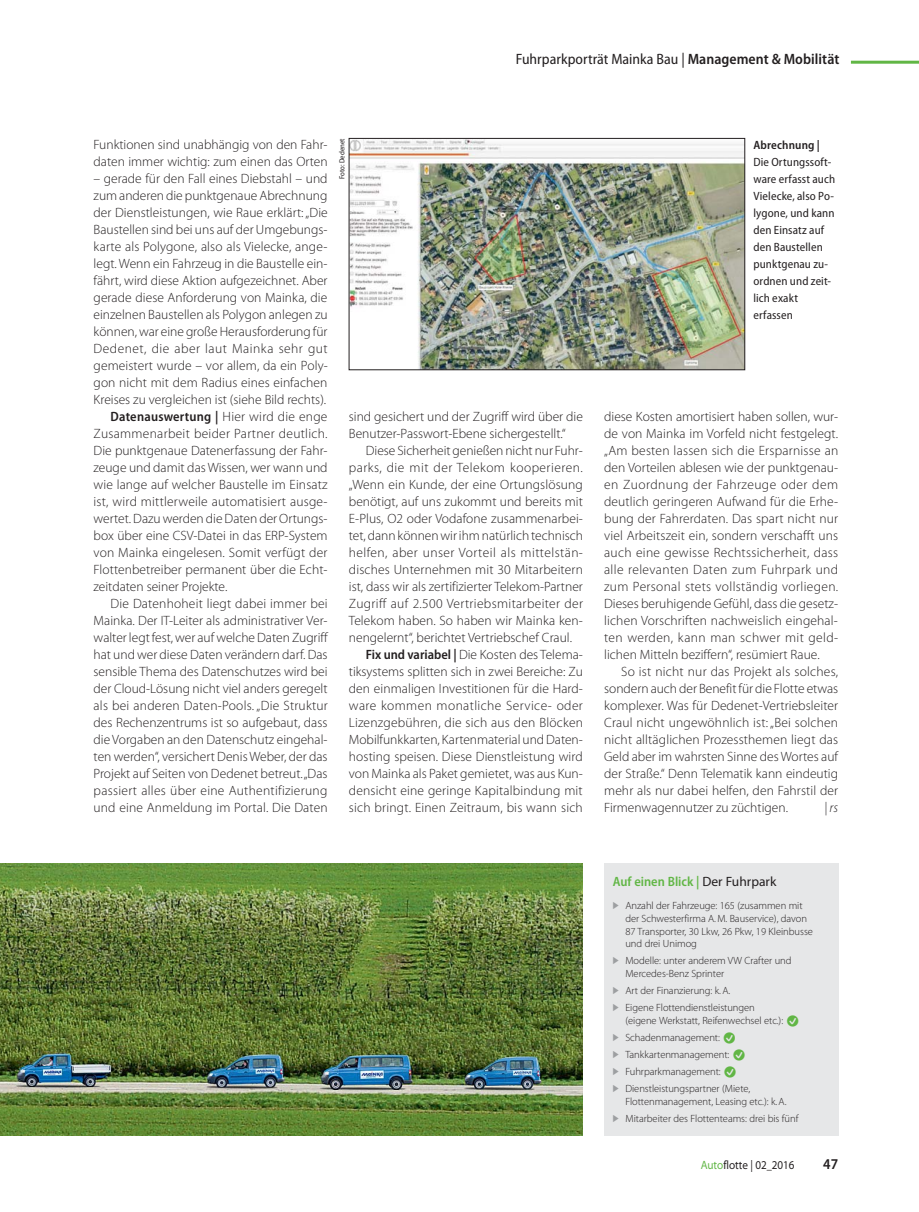
<style>
.page{position:relative;width:919px;height:1212px;background:#fff}
.page>*{position:absolute;margin:0;border:0;box-sizing:border-box;transform-origin:0 0}
.t1{font:semi-condensed 15px "Myriad Pro";color:#231f20}
.t2{font:600 semi-condensed 15px "Myriad Pro";color:#231f20}
.t3{font:300 13.5px/17px "Myriad Pro";color:#231f20}
.t4{font:300 13.5px "Myriad Pro";letter-spacing:.02em;color:#231f20}
.t5{font:300 13.5px "Myriad Pro";letter-spacing:.03em;color:#231f20}
.t6{font:300 13.5px "Myriad Pro";letter-spacing:.035em;color:#231f20}
.t7{font:300 13.5px "Myriad Pro";letter-spacing:.025em;color:#231f20}
.t8{font:600 semi-condensed 13.5px "Myriad Pro";letter-spacing:.015em;color:#231f20}
.t9{font:600 semi-condensed 13.5px "Myriad Pro";color:#61b645}
.t10{font:italic 300 13.5px "Myriad Pro";color:#231f20}
.t11{font:semi-condensed 12px/17px "Myriad Pro";letter-spacing:.01em;color:#231f20}
.t12{font:semi-expanded 12px "Myriad Pro";color:#231f20;scale:.85 1}
.t13{font:600 semi-condensed 12px "Myriad Pro";letter-spacing:.01em;color:#231f20}
.t14{font:300 10.5px/17px "Myriad Pro";letter-spacing:-.005em;color:#231f20}
.t15{font:semi-condensed 7.5px "Myriad Pro";color:#231f20}
.s1{font-weight:600}
.s2{font-weight:300;font-stretch:normal}
.s3{font-weight:600;font-stretch:semi-condensed}
.s4{font-weight:400;font-stretch:normal;color:#231f20}
.s5{font-family:"Blik Buttons";font-weight:400;font-size:9px;color:#61b645}
.s6{color:#61b645}
</style>
<div class="page">
<hr style="left:850px;top:61px;width:68px;height:3px;background:#61b645">
<img style="left:0;top:863px;width:583px;height:272px">
<div style="left:604px;top:863px;width:234px;height:272px;background:#e6e7e8"></div>
<img style="left:351px;top:140px;width:392px;height:228px">
<div style="left:349px;top:138px;width:396px;height:232px;border:1px solid #231f20"></div>
<p class="t1" style="left:515px;top:53px;width:325px">Fuhrparkporträt Mainka Bau | <span class="s1">Management &amp; Mobilität</span></p>
<p class="t3" style="left:94px;top:137px;width:235px">Funktionen sind unabhängig von den Fahr&shy;daten immer wichtig: zum einen das Orten</p>
<p class="t3" style="left:94px;top:171px;width:235px">– gerade für den Fall eines Diebstahl – und</p>
<p class="t3" style="left:94px;top:188px;width:235px">zum anderen die punktgenaue Abrechnung</p>
<p class="t3" style="left:94px;top:205px;width:236px">der Dienstleistungen, wie Raue erklärt: „Die</p>
<p class="t3" style="left:94px;top:222px;width:235px">Baustellen sind bei uns auf der Umgebungs-</p>
<p class="t3" style="left:94px;top:239px;width:235px">karte als Polygone, also als Vielecke, ange-</p>
<p class="t3" style="left:94px;top:256px;width:235px">legt. Wenn ein Fahrzeug in die Baustelle ein-</p>
<p class="t3" style="left:94px;top:273px;width:235px">fährt, wird diese Aktion aufgezeichnet. Aber</p>
<p class="t3" style="left:94px;top:290px;width:235px">gerade diese Anforderung von Mainka, die</p>
<p class="t3" style="left:94px;top:307px;width:235px">einzelnen Baustellen als Polygon anlegen zu</p>
<p class="t3" style="left:94px;top:324px;width:235px">können, war eine große Herausforderung für</p>
<p class="t6" style="left:94px;top:343px;width:236px">Dedenet, die aber laut Mainka sehr gut</p>
<p class="t3" style="left:94px;top:358px;width:235px">gemeistert wurde – vor allem, da ein Poly-</p>
<p class="t3" style="left:94px;top:375px;width:235px">gon nicht mit dem Radius eines einfachen</p>
<p class="t3" style="left:94px;top:392px;width:234px">Kreises zu vergleichen ist (siehe Bild rechts).</p>
<p class="t8" style="left:111px;top:411px;width:218px">Datenauswertung | <span class="s2">Hier wird die enge</span></p>
<p class="t4" style="left:94px;top:428px;width:235px">Zusammenarbeit beider Partner deutlich.</p>
<p class="t3" style="left:94px;top:443px;width:235px">Die punktgenaue Datenerfassung der Fahr-</p>
<p class="t3" style="left:94px;top:460px;width:235px">zeuge und damit das Wissen, wer wann und</p>
<p class="t3" style="left:94px;top:477px;width:235px">wie lange auf welcher Baustelle im Einsatz</p>
<p class="t3" style="left:94px;top:494px;width:235px">ist, wird mittlerweile automatisiert ausge-</p>
<p class="t3" style="left:94px;top:511px;width:235px">wertet. Dazu werden die Daten der Ortungs-</p>
<p class="t3" style="left:94px;top:528px;width:235px">box über eine CSV-Datei in das ERP-System</p>
<p class="t3" style="left:94px;top:545px;width:235px">von Mainka eingelesen. Somit verfügt der</p>
<p class="t3" style="left:94px;top:562px;width:235px">Flottenbetreiber permanent über die Echt-</p>
<p class="t3" style="left:94px;top:579px;width:135px">zeitdaten seiner Projekte.</p>
<p class="t3" style="left:111px;top:596px;width:218px">Die Datenhoheit liegt dabei immer bei</p>
<p class="t3" style="left:94px;top:613px;width:235px">Mainka. Der IT-Leiter als administrativer Ver-</p>
<p class="t3" style="left:94px;top:631px;width:235px">walter legt fest, wer auf welche Daten Zugriff</p>
<p class="t3" style="left:94px;top:648px;width:235px">hat und wer diese Daten verändern darf. Das</p>
<p class="t3" style="left:94px;top:665px;width:235px">sensible Thema des Datenschutzes wird bei</p>
<p class="t3" style="left:94px;top:682px;width:235px">der Cloud-Lösung nicht viel anders geregelt</p>
<p class="t4" style="left:94px;top:701px;width:236px">als bei anderen Daten-Pools. „Die Struktur</p>
<p class="t3" style="left:94px;top:716px;width:235px">des Rechenzentrums ist so aufgebaut, dass</p>
<p class="t3" style="left:94px;top:733px;width:235px">die Vorgaben an den Datenschutz eingehal-</p>
<p class="t3" style="left:94px;top:750px;width:235px">ten werden“, versichert Denis Weber, der das</p>
<p class="t3" style="left:94px;top:767px;width:235px">Projekt auf Seiten von Dedenet betreut. „Das</p>
<p class="t4" style="left:94px;top:786px;width:235px">passiert alles über eine Authentifizierung</p>
<p class="t3" style="left:94px;top:801px;width:235px">und eine Anmeldung im Portal. Die Daten</p>
<p class="t15" style="left:339px;top:179px;width:42px;rotate:-90deg">Foto: Dedenet</p>
<p class="t3" style="left:349px;top:409px;width:235px">sind gesichert und der Zugriff wird über die<br>Benutzer-Passwort-Ebene sichergestellt.“</p>
<p class="t3" style="left:366px;top:443px;width:218px">Diese Sicherheit genießen nicht nur Fuhr-</p>
<p class="t6" style="left:349px;top:462px;width:235px">parks, die mit der Telekom kooperieren.</p>
<p class="t3" style="left:349px;top:477px;width:235px">„Wenn ein Kunde, der eine Ortungslösung</p>
<p class="t3" style="left:349px;top:494px;width:235px">benötigt, auf uns zukommt und bereits mit</p>
<p class="t3" style="left:349px;top:511px;width:235px">E-Plus, O2 oder Vodafone zusammenarbei-</p>
<p class="t3" style="left:349px;top:528px;width:236px">tet, dann können wir ihm natürlich technisch</p>
<p class="t5" style="left:349px;top:547px;width:235px">helfen, aber unser Vorteil als mittelstän -</p>
<p class="t3" style="left:349px;top:563px;width:236px">disches Unternehmen mit 30 Mitarbeitern</p>
<p class="t3" style="left:349px;top:580px;width:235px">ist, dass wir als zertifizierter Telekom-Partner</p>
<p class="t7" style="left:349px;top:599px;width:236px">Zugriff auf 2.500 Vertriebsmitarbeiter der</p>
<p class="t3" style="left:349px;top:614px;width:235px">Telekom haben. So haben wir Mainka ken-</p>
<p class="t3" style="left:349px;top:631px;width:225px">nengelernt“, berichtet Vertriebschef Craul.</p>
<p class="t3" style="left:366px;top:648px;width:218px"><span class="s3">Fix und variabel |</span> Die Kosten des Telema-</p>
<p class="t3" style="left:349px;top:665px;width:235px">tiksystems splitten sich in zwei Bereiche: Zu</p>
<p class="t3" style="left:349px;top:682px;width:235px">den einmaligen Investitionen für die Hard-</p>
<p class="t5" style="left:349px;top:701px;width:235px">ware kommen monatliche Service- oder</p>
<p class="t3" style="left:349px;top:716px;width:236px">Lizenzgebühren, die sich aus den Blöcken</p>
<p class="t3" style="left:349px;top:733px;width:235px">Mobilfunkkarten, Kartenmaterial und Daten-</p>
<p class="t3" style="left:349px;top:750px;width:235px">hosting speisen. Diese Dienstleistung wird</p>
<p class="t3" style="left:349px;top:767px;width:235px">von Mainka als Paket gemietet, was aus Kun-</p>
<p class="t3" style="left:349px;top:784px;width:235px">densicht eine geringe Kapitalbindung mit</p>
<p class="t3" style="left:349px;top:801px;width:235px">sich bringt. Einen Zeitraum, bis wann sich</p>
<p class="t13" style="left:753px;top:140px;width:68px">Abrechnung |</p>
<p class="t11" style="left:753px;top:155px;width:83px">Die Ortungssoft&shy;ware erfasst auch<br>Vielecke, also Po&shy;lygone, und kann den Einsatz auf den Baustellen punktgenau zu&shy;ordnen und zeit&shy;lich exakt erfassen</p>
<p class="t3" style="left:604px;top:409px;width:236px;text-align:justify">diese Kosten amortisiert haben sollen, wur&shy;de von Mainka im Vorfeld nicht festgelegt. „Am besten lassen sich die Ersparnisse an den Vorteilen ablesen wie der punktgenau&shy;en Zuordnung der Fahrzeuge oder dem deutlich geringeren Aufwand für die Erhe&shy;bung der Fahrerdaten. Das spart nicht nur viel Arbeitszeit ein, sondern verschafft uns auch eine gewisse Rechtssicherheit, dass alle relevanten Daten zum Fuhrpark und zum Personal stets vollständig vorliegen.<br>Dieses beruhigende Gefühl, dass die gesetz&shy;lichen Vorschriften nachweislich eingehal&shy;ten werden, kann man schwer mit geld&shy;lichen Mitteln beziffern“, resümiert Raue.</p>
<p class="t3" style="left:604px;top:665px;width:236px;text-align:justify;text-indent:17px">So ist nicht nur das Projekt als solches, sondern auch der Benefit für die Flotte etwas komplexer. Was für Dedenet-Vertriebsleiter Craul nicht ungewöhnlich ist: „Bei solchen nicht alltäglichen Prozessthemen liegt das Geld aber im wahrsten Sinne des Wortes auf der Straße.“ Denn Telematik kann eindeutig mehr als nur dabei helfen, den Fahrstil der Firmenwagennutzer zu züchtigen.</p>
<p class="t10" style="left:824px;top:800px;width:15px">| rs</p>
<p class="t9" style="left:612px;top:876px;width:165px">Auf einen Blick | <span class="s4">Der Fuhrpark</span></p>
<p class="t14" style="left:625px;top:900px;width:189px;line-height:12.8px">Anzahl der Fahrzeuge: 165 (zusammen mit der Schwesterfirma A. M. Bauservice), davon 87 Transporter, 30 Lkw, 26 Pkw, 19 Kleinbusse und drei Unimog</p>
<p class="t14" style="left:625px;top:955px;width:168px;line-height:12.8px">Modelle: unter anderem VW Crafter und<br>Mercedes-Benz Sprinter</p>
<p class="t14" style="left:625px;top:983px;width:131px">Art der Finanzierung: k. A.<br>Eigene Flottendienstleistungen</p>
<p class="t14" style="left:625px;top:1013px;width:176px">(eigene Werkstatt, Reifenwechsel etc.): <span class="s5">V<br></span>Schadenmanagement: <span class="s5">V<br></span>Tankkartenmanagement: <span class="s5">V<br></span>Fuhrparkmanagement: <span class="s5">V<br></span>Dienstleistungspartner (Miete,</p>
<p class="t14" style="left:625px;top:1094px;width:174px">Flottenmanagement, Leasing etc.): k. A.<br>Mitarbeiter des Flottenteams: drei bis fünf</p>
<p class="t12" style="left:700px;top:1158px;width:112px"><span class="s6">Auto</span>flotte | 02_2016</p>
<p class="t2" style="left:823px;top:1159px;width:16px">47</p>
</div>
